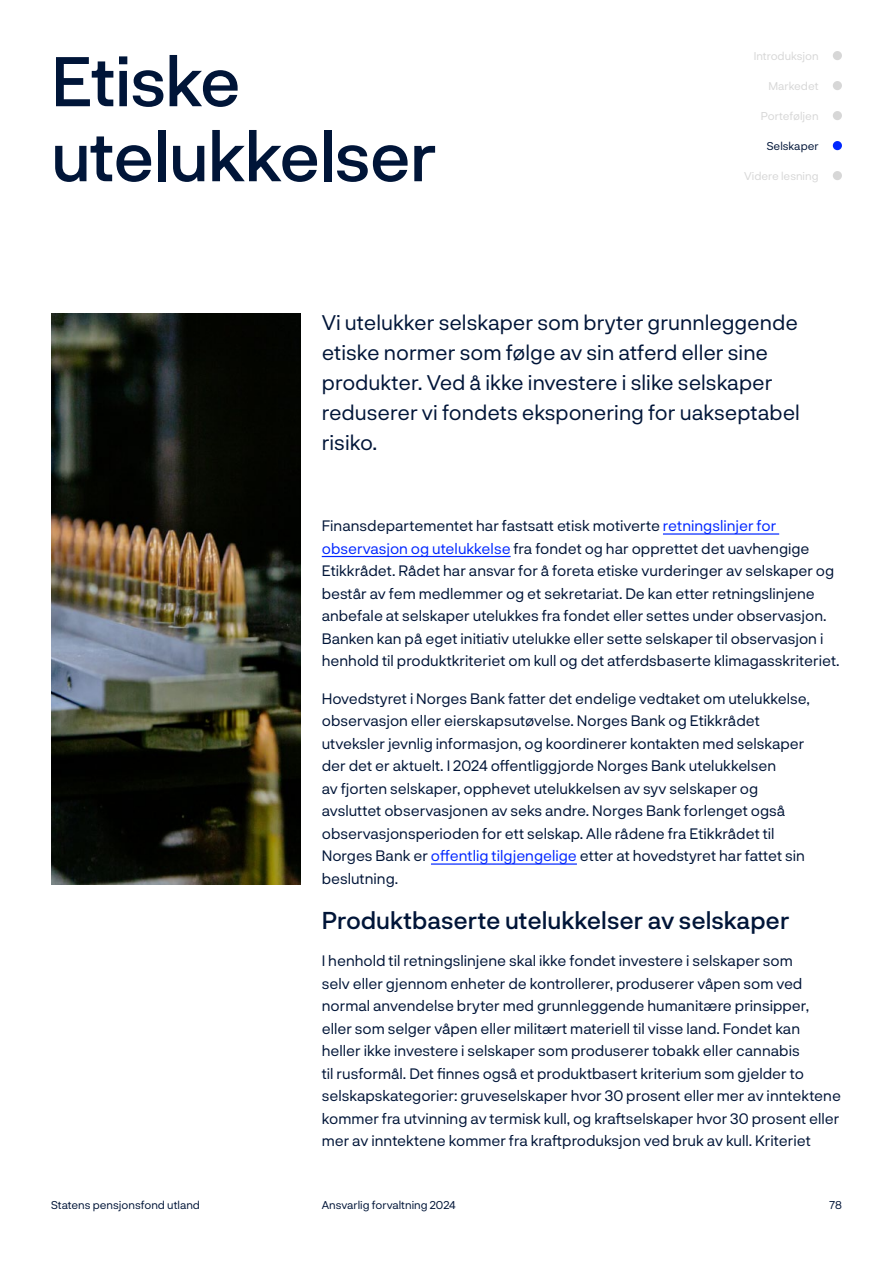
<style>
.page{position:relative;width:893px;height:1263px;background:#fff}
.page>*{position:absolute;margin:0;border:0;box-sizing:border-box;transform-origin:0 0}
.t1{font:500 69px/75px "Norges Bank";letter-spacing:-.015em;color:#001538}
.t2{font:500 24px "Norges Bank";color:#001538}
.Ingress{font:21px/30px "Norges Bank";color:#001538}
.Brødtekst{font:15px/22.5px "Norges Bank";color:#001538}
.t3{font:11.25px "Norges Bank";color:#001538}
.t4{font:11.25px "Norges Bank";color:#d7d7d7}
.s1{color:#0026ff}
</style>
<div class="page">
<hr style="left:663px;top:533px;width:116px;height:2px;background:#0026ff">
<hr style="left:322px;top:556px;width:189px;height:1px;background:#0026ff">
<hr style="left:431px;top:863px;width:146px;height:2px;background:#0026ff">
<img style="left:51px;top:314px;width:249px;height:570px">
<div style="left:833px;top:51px;width:9px;height:9px;background:#d7d7d7;border-radius:50%"></div>
<div style="left:833px;top:81px;width:9px;height:9px;background:#d7d7d7;border-radius:50%"></div>
<div style="left:833px;top:111px;width:9px;height:9px;background:#d7d7d7;border-radius:50%"></div>
<div style="left:833px;top:141px;width:9px;height:9px;background:#0026ff;border-radius:50%"></div>
<div style="left:833px;top:171px;width:9px;height:9px;background:#d7d7d7;border-radius:50%"></div>
<h2 class="t1" style="left:51px;top:40px;width:387px">Etiske utelukkelser</h2>
<p class="t4" style="left:754px;top:48px;width:66px">Introduksjon</p>
<p class="t4" style="left:768px;top:78px;width:52px">Markedet</p>
<p class="t4" style="left:761px;top:108px;width:59px">Porteføljen</p>
<p class="t3" style="left:767px;top:138px;width:53px">Selskaper</p>
<p class="t4" style="left:744px;top:168px;width:76px">Videre lesning</p>
<p class="Ingress" style="left:322px;top:307px;width:480px">Vi utelukker selskaper som bryter grunnleggende etiske normer som følge av sin atferd eller sine produkter. Ved å ikke investere i slike selskaper reduserer vi fondets eksponering for uakseptabel risiko.</p>
<p class="Brødtekst" style="left:322px;top:514px;width:519px">Finansdepartementet har fastsatt etisk motiverte <span class="s1">retningslinjer for observasjon og utelukkelse</span> fra fondet og har opprettet det uavhengige Etikkrådet. Rådet har ansvar for å foreta etiske vurderinger av selskaper og består av fem medlemmer og et sekretariat. De kan etter retningslinjene anbefale at selskaper utelukkes fra fondet eller settes under observasjon.<br>Banken kan på eget initiativ utelukke eller sette selskaper til observasjon i henhold til produktkriteriet om kull og det atferdsbaserte klimagasskriteriet.</p>
<p class="Brødtekst" style="left:322px;top:686px;width:490px">Hovedstyret i Norges Bank fatter det endelige vedtaket om utelukkelse, observasjon eller eierskapsutøvelse. Norges Bank og Etikkrådet utveksler jevnlig informasjon, og koordinerer kontakten med selskaper der det er aktuelt. I 2024 offentliggjorde Norges Bank utelukkelsen<br>av fjorten selskaper, opphevet utelukkelsen av syv selskaper og avsluttet observasjonen av seks andre. Norges Bank forlenget også observasjonsperioden for ett selskap. Alle rådene fra Etikkrådet til Norges Bank er <span class="s1">offentlig tilgjengelige</span> etter at hovedstyret har fattet sin beslutning.</p>
<h3 class="t2" style="left:322px;top:903px;width:469px">Produktbaserte utelukkelser av selskaper</h3>
<p class="Brødtekst" style="left:322px;top:949px;width:521px">I henhold til retningslinjene skal ikke fondet investere i selskaper som<br>selv eller gjennom enheter de kontrollerer, produserer våpen som ved normal anvendelse bryter med grunnleggende humanitære prinsipper, eller som selger våpen eller militært materiell til visse land. Fondet kan heller ikke investere i selskaper som produserer tobakk eller cannabis<br>til rusformål. Det finnes også et produktbasert kriterium som gjelder to selskapskategorier: gruveselskaper hvor 30 prosent eller mer av inntektene kommer fra utvinning av termisk kull, og kraftselskaper hvor 30 prosent eller mer av inntektene kommer fra kraftproduksjon ved bruk av kull. Kriteriet</p>
<p class="t3" style="left:51px;top:1197px;width:151px">Statens pensjonsfond utland</p>
<p class="t3" style="left:322px;top:1197px;width:135px">Ansvarlig forvaltning 2024</p>
<p class="t3" style="left:830px;top:1197px;width:14px">78</p>
</div>
